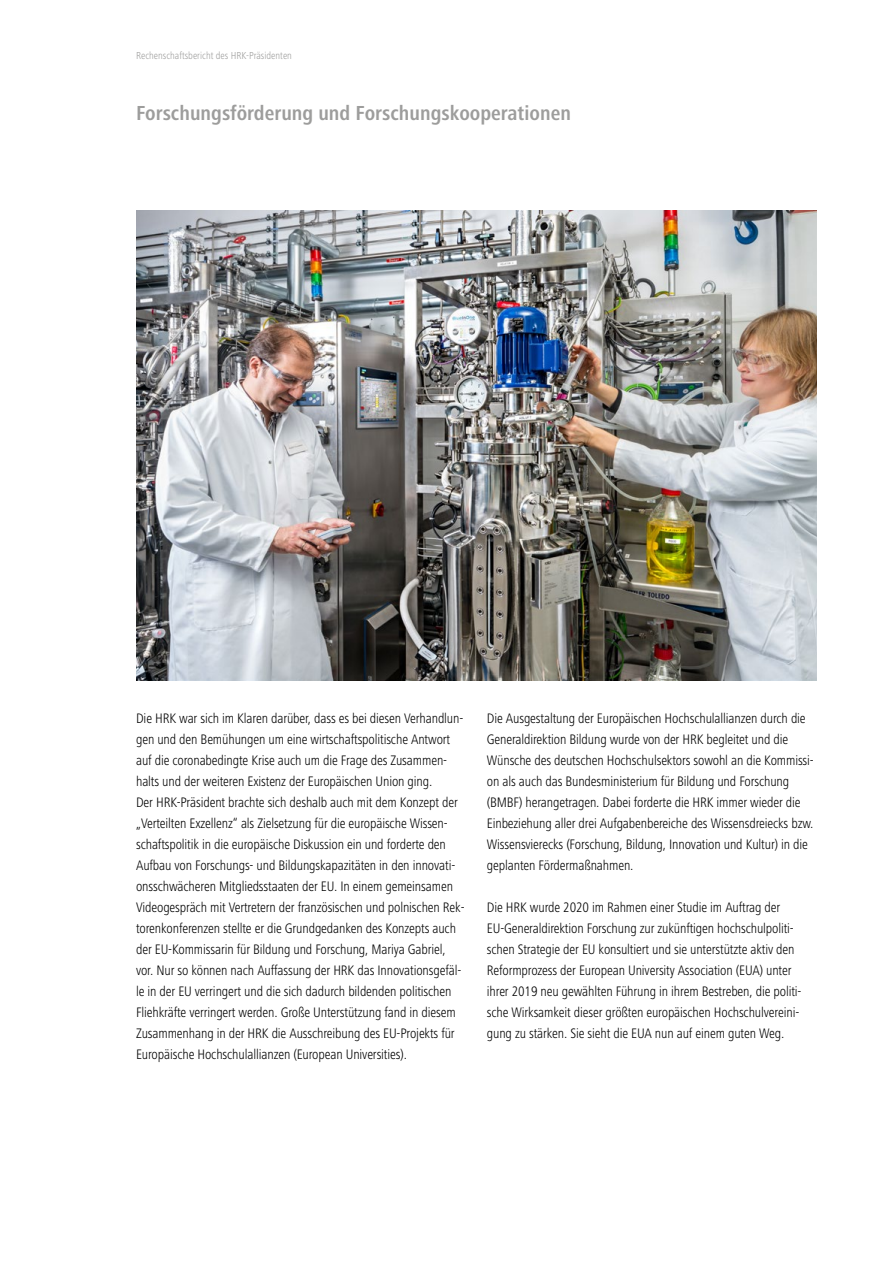
<style>
.page{position:relative;width:893px;height:1263px;background:#fff}
.page>*{position:absolute;margin:0;border:0;box-sizing:border-box;transform-origin:0 0}
.t1{font:700 condensed 21px "Frutiger Next LT";color:#9d9d9c}
.t2{font:300 condensed 14.25px/21px "Frutiger Next LT";letter-spacing:-.01em;color:#000}
.t3{font:300 condensed 10.5px "Frutiger Next LT";color:#9d9d9c}
</style>
<div class="page">
<img style="left:136px;top:210px;width:680px;height:471px">
<p class="t3" style="left:136px;top:50px;width:157px">Rechenschaftsbericht des HRK-Präsidenten</p>
<h1 class="t1" style="left:136px;top:101px;width:436px">Forschungsförderung und Forschungskooperationen</h1>
<p class="t2" style="left:136px;top:708px;width:330px">Die HRK war sich im Klaren darüber, dass es bei diesen Verhandlun&shy;gen und den Bemühungen um eine wirtschaftspolitische Antwort auf die coronabedingte Krise auch um die Frage des Zusammen&shy;halts und der weiteren Existenz der Europäischen Union ging.<br>Der HRK-Präsident brachte sich deshalb auch mit dem Konzept der „Verteilten Exzellenz“ als Zielsetzung für die europäische Wissen&shy;schaftspolitik in die europäische Diskussion ein und forderte den Aufbau von Forschungs- und Bildungskapazitäten in den innovati&shy;onsschwächeren Mitgliedsstaaten der EU. In einem gemeinsamen Videogespräch mit Vertretern der französischen und polnischen Rek&shy;torenkonferenzen stellte er die Grundgedanken des Konzepts auch der EU-Kommissarin für Bildung und Forschung, Mariya Gabriel,<br>vor. Nur so können nach Auffassung der HRK das Innovationsgefäl&shy;le in der EU verringert und die sich dadurch bildenden politischen Fliehkräfte verringert werden. Große Unterstützung fand in diesem Zusammenhang in der HRK die Ausschreibung des EU-Projekts für Europäische Hochschulallianzen (European Universities).</p>
<p class="t2" style="left:487px;top:708px;width:328px">Die Ausgestaltung der Europäischen Hochschulallianzen durch die Generaldirektion Bildung wurde von der HRK begleitet und die Wünsche des deutschen Hochschulsektors sowohl an die Kommissi&shy;on als auch das Bundesministerium für Bildung und Forschung (BMBF) herangetragen. Dabei forderte die HRK immer wieder die Einbeziehung aller drei Aufgabenbereiche des Wissensdreiecks bzw.<br>Wissensvierecks (Forschung, Bildung, Innovation und Kultur) in die geplanten Fördermaßnahmen.</p>
<p class="t2" style="left:487px;top:897px;width:316px">Die HRK wurde 2020 im Rahmen einer Studie im Auftrag der EU-Generaldirektion Forschung zur zukünftigen hochschulpoliti&shy;schen Strategie der EU konsultiert und sie unterstützte aktiv den Reformprozess der European University Association (EUA) unter ihrer 2019 neu gewählten Führung in ihrem Bestreben, die politi&shy;sche Wirksamkeit dieser größten europäischen Hochschulvereini&shy;gung zu stärken. Sie sieht die EUA nun auf einem guten Weg.</p>
</div>
